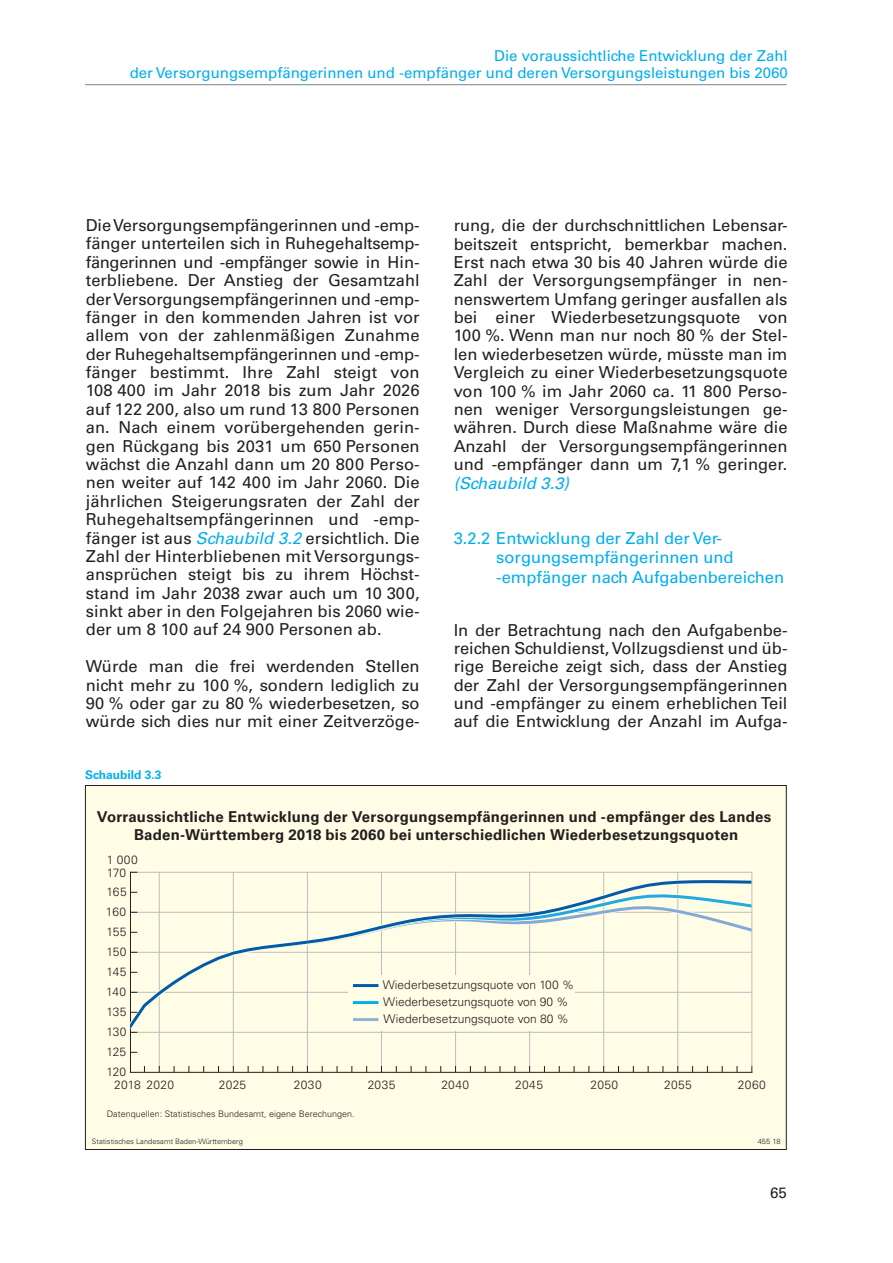
<style>
.page{position:relative;width:893px;height:1263px;background:#fff}
.page>*{position:absolute;margin:0;border:0;box-sizing:border-box;transform-origin:0 0}
.t1{font:16.5px/18.5px "Univers";color:#231f20;text-align:justify}
.t2{font:16.5px/19.5px "Univers";color:#00aeef}
.t3{font:italic 16.5px "Univers";color:#00aeef}
.t4{font:700 15px/18px "Univers";letter-spacing:.015em;color:#231f20;text-align:center}
.t5{font:15px/16.5px "Univers";color:#00aeef;text-align:right}
.t6{font:15px "Univers";color:#231f20}
.t7{font:300 12px/17px "Univers";color:#231f20}
.t8{font:700 12px "Univers";color:#00aeef}
.t9{font:300 9px "Univers";color:#231f20}
.t10{font:300 7.5px "Univers";color:#231f20}
.s1{font-style:italic;color:#00aeef}
</style>
<div class="page">
<hr style="left:85px;top:84px;width:702px;height:1px;background:#808285">
<div style="left:85px;top:785px;width:701px;height:364px;background:#fffde5"></div>
<hr style="left:131px;top:872px;width:621px;height:1px;background:#bcbdc0">
<hr style="left:159px;top:872px;width:1px;height:196px;background:#bcbdc0">
<hr style="left:233px;top:872px;width:1px;height:196px;background:#bcbdc0">
<hr style="left:307px;top:873px;width:1px;height:195px;background:#bcbdc0">
<hr style="left:381px;top:872px;width:1px;height:200px;background:#bcbdc0">
<hr style="left:455px;top:872px;width:1px;height:196px;background:#bcbdc0">
<hr style="left:529px;top:872px;width:1px;height:196px;background:#bcbdc0">
<hr style="left:603px;top:873px;width:1px;height:195px;background:#bcbdc0">
<hr style="left:677px;top:872px;width:1px;height:196px;background:#bcbdc0">
<hr style="left:130px;top:1072px;width:622px;height:1px;background:#231f20">
<hr style="left:130px;top:872px;width:1px;height:200px;background:#231f20">
<svg style="left:131px;top:878px;width:620px;height:153px"></svg>
<div style="left:349px;top:975px;width:226px;height:55px;background:#fffde5"></div>
<hr style="left:353px;top:984px;width:25px;height:3px;background:#015aaa">
<hr style="left:353px;top:1001px;width:25px;height:3px;background:#00aeef">
<hr style="left:353px;top:1018px;width:25px;height:3px;background:#90b1dc">
<hr style="left:751px;top:872px;width:1px;height:194px;background:#bcbdc0">
<p class="t5" style="left:130px;top:48px;width:659px">Die voraussichtliche Entwicklung der Zahl<br>der Versorgungsempfängerinnen und -empfänger und deren Versorgungsleistungen bis 2060</p>
<p class="t1" style="left:86px;top:216px;width:335px">Die Versorgungsempfängerinnen und -emp‑ fänger unterteilen sich in Ruhegehaltsemp&shy;fängerinnen und -empfänger sowie in Hin&shy;terbliebene. Der Anstieg der Gesamtzahl der Versorgungsempfängerinnen und -emp‑ fänger in den kommenden Jahren ist vor allem von der zahlenmäßigen Zunahme der Ruhegehaltsempfängerinnen und -emp‑ fänger bestimmt. Ihre Zahl steigt von 108 400 im Jahr 2018 bis zum Jahr 2026 auf 122 200, also um rund 13 800 Personen an. Nach einem vorübergehenden gerin&shy;gen Rückgang bis 2031 um 650 Personen wächst die Anzahl dann um 20 800 Perso&shy;nen weiter auf 142 400 im Jahr 2060. Die jährlichen Steigerungsraten der Zahl der Ruhegehaltsempfängerinnen und -emp&shy;fänger ist aus <span class="s1">Schaubild 3.2</span> ersichtlich. Die Zahl der Hinterbliebenen mit Versorgungs&shy;ansprüchen steigt bis zu ihrem Höchst&shy;stand im Jahr 2038 zwar auch um 10 300, sinkt aber in den Folgejahren bis 2060 wie&shy;der um 8 100 auf 24 900 Personen ab.</p>
<p class="t1" style="left:86px;top:657px;width:335px">Würde man die frei werdenden Stellen nicht mehr zu 100 %, sondern lediglich zu 90 % oder gar zu 80 % wiederbesetzen, so würde sich dies nur mit einer Zeitverzöge-</p>
<p class="t8" style="left:85px;top:767px;width:78px">Schaubild 3.3</p>
<p class="t1" style="left:454px;top:216px;width:335px">rung, die der durchschnittlichen Lebensar&shy;beitszeit entspricht, bemerkbar machen.<br>Erst nach etwa 30 bis 40 Jahren würde die Zahl der Versorgungsempfänger in nen&shy;nenswertem Umfang geringer ausfallen als bei einer Wiederbesetzungsquote von 100 %. Wenn man nur noch 80 % der Stel&shy;len wiederbesetzen würde, müsste man im Vergleich zu einer Wiederbesetzungsquote von 100 % im Jahr 2060 ca. 11 800 Perso&shy;nen weniger Versorgungsleistungen ge&shy;währen. Durch diese Maßnahme wäre die Anzahl der Versorgungsempfängerinnen und -empfänger dann um 7,1 % geringer.</p>
<p class="t3" style="left:454px;top:473px;width:117px">(Schaubild 3.3)</p>
<p class="t2" style="left:496px;top:528px;width:289px;text-indent:-43px">3.2.2 Entwicklung der Zahl der Ver&shy;sorgungsempfängerinnen und -empfänger nach Aufgabenbereichen</p>
<p class="t1" style="left:454px;top:620px;width:335px">In der Betrachtung nach den Aufgabenbe&shy;reichen Schuldienst, Vollzugsdienst und üb&shy;rige Bereiche zeigt sich, dass der Anstieg der Zahl der Versorgungsempfängerinnen und -empfänger zu einem erheblichen Teil auf die Entwicklung der Anzahl im Aufga-</p>
<p class="t4" style="left:97px;top:808px;width:676px">Vorraussichtliche Entwicklung der Versorgungsempfängerinnen und -empfänger des Landes<br>Baden-Württemberg 2018 bis 2060 bei unterschiedlichen Wiederbesetzungsquoten</p>
<p class="t7" style="left:107px;top:851px;width:33px">1 000</p>
<p class="t7" style="left:107px;top:864px;width:21px">170</p>
<p class="t7" style="left:107px;top:883px;width:22px">165</p>
<p class="t7" style="left:106px;top:903px;width:22px">160</p>
<p class="t7" style="left:107px;top:923px;width:22px">155</p>
<p class="t7" style="left:107px;top:943px;width:22px">150</p>
<p class="t7" style="left:107px;top:963px;width:22px">145</p>
<p class="t7" style="left:106px;top:983px;width:22px">140</p>
<p class="t7" style="left:106px;top:1003px;width:22px">135</p>
<p class="t7" style="left:106px;top:1023px;width:22px">130</p>
<p class="t7" style="left:106px;top:1043px;width:21px">125</p>
<p class="t7" style="left:106px;top:1063px;width:21px">120</p>
<p class="t7" style="left:383px;top:976px;width:193px">Wiederbesetzungsquote von 100 %<br>Wiederbesetzungsquote von 90 %<br>Wiederbesetzungsquote von 80 %</p>
<p class="t7" style="left:114px;top:1077px;width:61px">2018 2020</p>
<p class="t7" style="left:219px;top:1077px;width:29px">2025</p>
<p class="t7" style="left:294px;top:1077px;width:29px">2030</p>
<p class="t7" style="left:368px;top:1077px;width:29px">2035</p>
<p class="t7" style="left:441px;top:1077px;width:29px">2040</p>
<p class="t7" style="left:515px;top:1077px;width:29px">2045</p>
<p class="t7" style="left:590px;top:1077px;width:29px">2050</p>
<p class="t7" style="left:664px;top:1077px;width:29px">2055</p>
<p class="t7" style="left:738px;top:1077px;width:29px">2060</p>
<p class="t9" style="left:107px;top:1108px;width:250px">Datenquellen: Statistisches Bundesamt, eigene Berechungen.</p>
<p class="t10" style="left:92px;top:1137px;width:153px">Statistisches Landesamt Baden-Württemberg</p>
<p class="t10" style="left:758px;top:1137px;width:24px">455 18</p>
<p class="t6" style="left:770px;top:1184px;width:18px">65</p>
</div>
